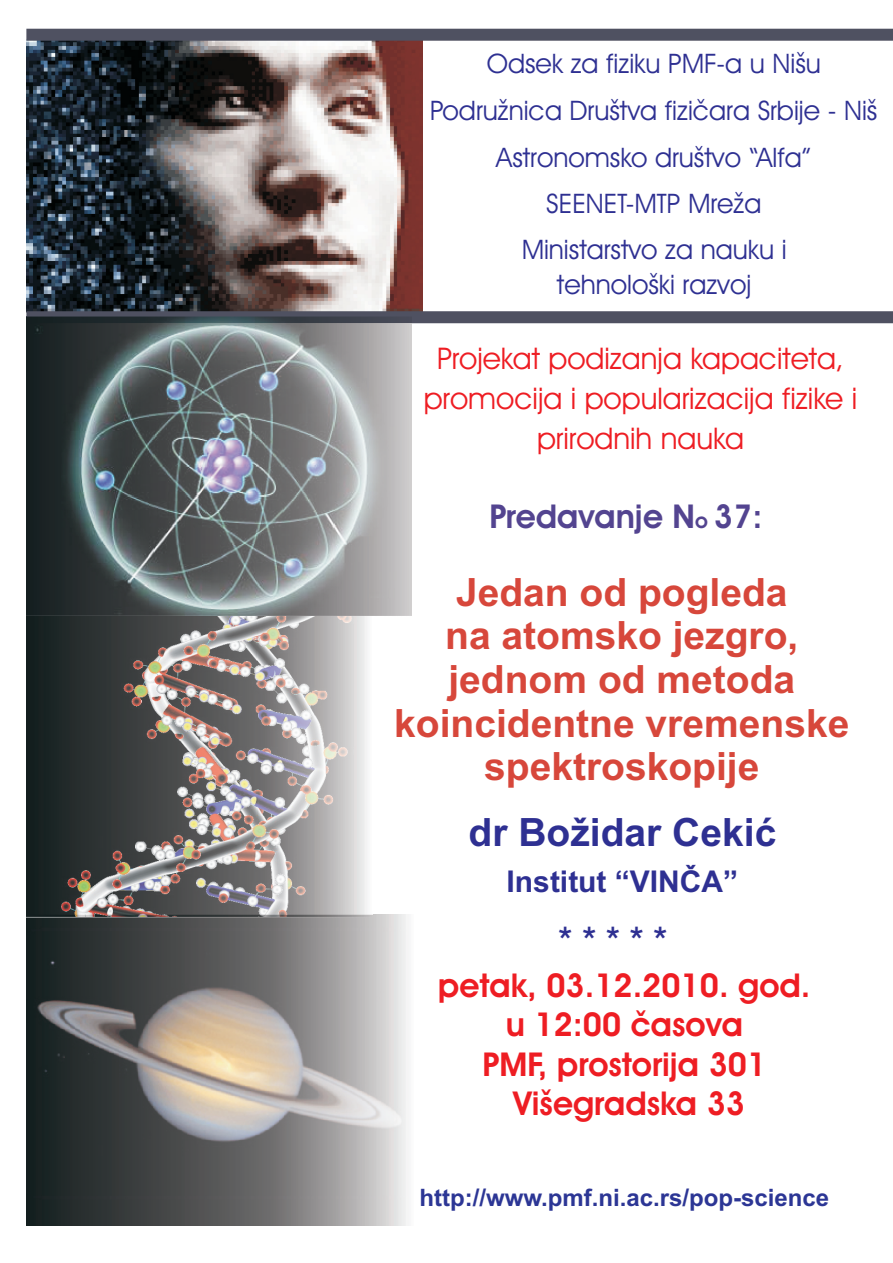
<style>
.page{position:relative;width:893px;height:1263px;background:#fff}
.page>*{position:absolute;margin:0;border:0;box-sizing:border-box;transform-origin:0 0}
.t1{font:700 39px/43.5px "Arial";color:#d7473b;text-align:center}
.t2{font:700 39px "Arial";color:#2e3092}
.t3{font:700 33px/39.3px "Avant Garde IT Cby BT";color:#ee1d23;text-align:center}
.t4{font:700 33px "Avant Garde IT Cby BT";color:#534490}
.t5{font:30px/40.2px "Avant Garde IT Cby BT";color:#ee1d23;text-align:center}
.t6{font:700 30px "Arial";color:#2e3092}
.t7{font:700 30px "Avant Garde IT Cby BT";color:#2e3092}
.t8{font:27px/46.3px "Avant Garde IT Cby BT";color:#2e3092;text-align:center}
.t9{font:700 24px "Arial";color:#2c3695}
.s1{font-size:21px}
</style>
<div class="page">
<img style="left:26px;top:41px;width:397px;height:270px">
<div style="left:26px;top:311px;width:867px;height:12px;background:#4f5161"></div>
<div style="left:26px;top:29px;width:867px;height:12px;background:#4f5161"></div>
<img style="left:26px;top:914px;width:382px;height:312px">
<img style="left:26px;top:317px;width:386px;height:299px">
<img style="left:26px;top:617px;width:347px;height:300px">
<p class="t8" style="left:430px;top:43px;width:449px">Odsek za fiziku PMF-a u Nišu<br>Podružnica Društva fizièara Srbije - Niš<br>Astronomsko društvo “Alfa”<br>SEENET-MTP Mreža<br>Ministarstvo za nauku i</p>
<p class="t8" style="left:557px;top:264px;width:196px">tehnološki razvoj</p>
<p class="t5" style="left:424px;top:341px;width:435px">Projekat podizanja kapaciteta, promocija i popularizacija fizike i prirodnih nauka</p>
<p class="t4" style="left:490px;top:503px;width:274px">Predavanje N<span class="s1">o</span> 37:</p>
<h1 class="t1" style="left:394px;top:574px;width:457px">Jedan od pogleda<br>na atomsko jezgro, jednom od metoda koincidentne vremenske spektroskopije</h1>
<h1 class="t2" style="left:469px;top:818px;width:309px">dr Božidar Cekiæ</h1>
<p class="t6" style="left:507px;top:870px;width:233px">Institut “VINÈA”</p>
<p class="t7" style="left:558px;top:925px;width:111px">* * * * *</p>
<p class="t3" style="left:438px;top:969px;width:374px">petak, 03.12.2010. god. u 12:00 èasova<br>PMF, prostorija 301<br>Višegradska 33</p>
<p class="t9" style="left:419px;top:1189px;width:411px">http://www.pmf.ni.ac.rs/pop-science</p>
</div>
